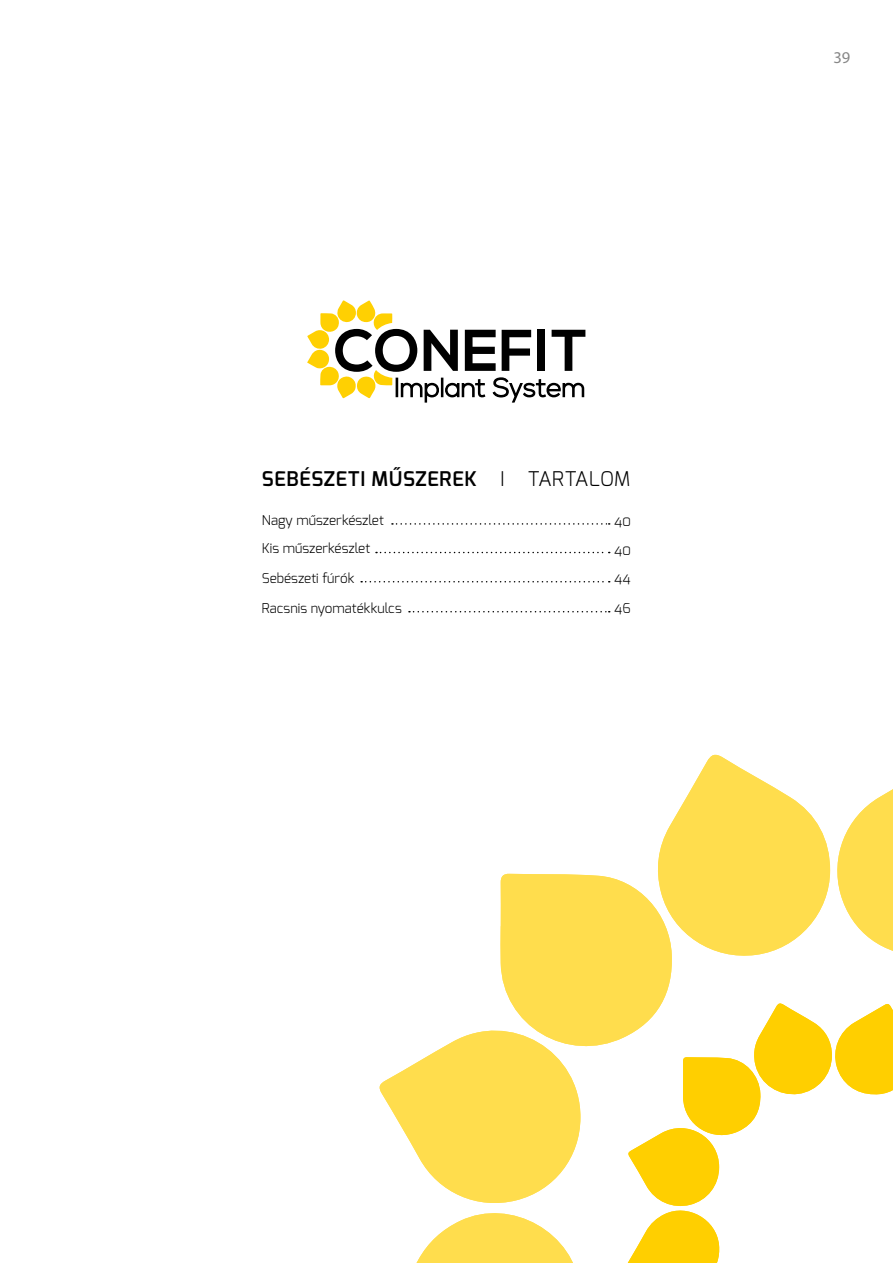
<style>
.page{position:relative;width:893px;height:1263px;background:#fff}
.page>*{position:absolute;margin:0;border:0;box-sizing:border-box;transform-origin:0 0}
.t1{font:600 20.25px "Exo";letter-spacing:.03em;color:#000}
.t2{font:16.5px "Myriad Pro";color:#878787}
.t3{font:300 13.5px "Exo";color:#000}
.s1{font-weight:300}
</style>
<div class="page">
<svg style="left:379px;top:754px;width:514px;height:509px"></svg>
<svg style="left:307px;top:300px;width:278px;height:103px"></svg>
<svg style="left:361px;top:581px;width:249px;height:1px"></svg>
<svg style="left:409px;top:611px;width:201px;height:1px"></svg>
<svg style="left:376px;top:552px;width:234px;height:1px"></svg>
<svg style="left:392px;top:523px;width:218px;height:2px"></svg>
<h1 class="t1" style="left:262px;top:466px;width:370px">SEBÉSZETI MŰSZEREK <span class="s1">I TARTALOM</span></h1>
<p class="t3" style="left:262px;top:512px;width:124px">Nagy műszerkészlet</p>
<p class="t3" style="left:614px;top:513px;width:18px">40</p>
<p class="t3" style="left:262px;top:540px;width:110px">Kis műszerkészlet</p>
<p class="t3" style="left:614px;top:541px;width:18px">40</p>
<p class="t3" style="left:262px;top:569px;width:94px">Sebészeti fúrók</p>
<p class="t3" style="left:262px;top:599px;width:141px">Racsnis nyomatékkulcs</p>
<p class="t3" style="left:614px;top:569px;width:18px">44</p>
<p class="t3" style="left:614px;top:599px;width:18px">46</p>
<p class="t2" style="left:833px;top:48px;width:18px">39</p>
</div>
